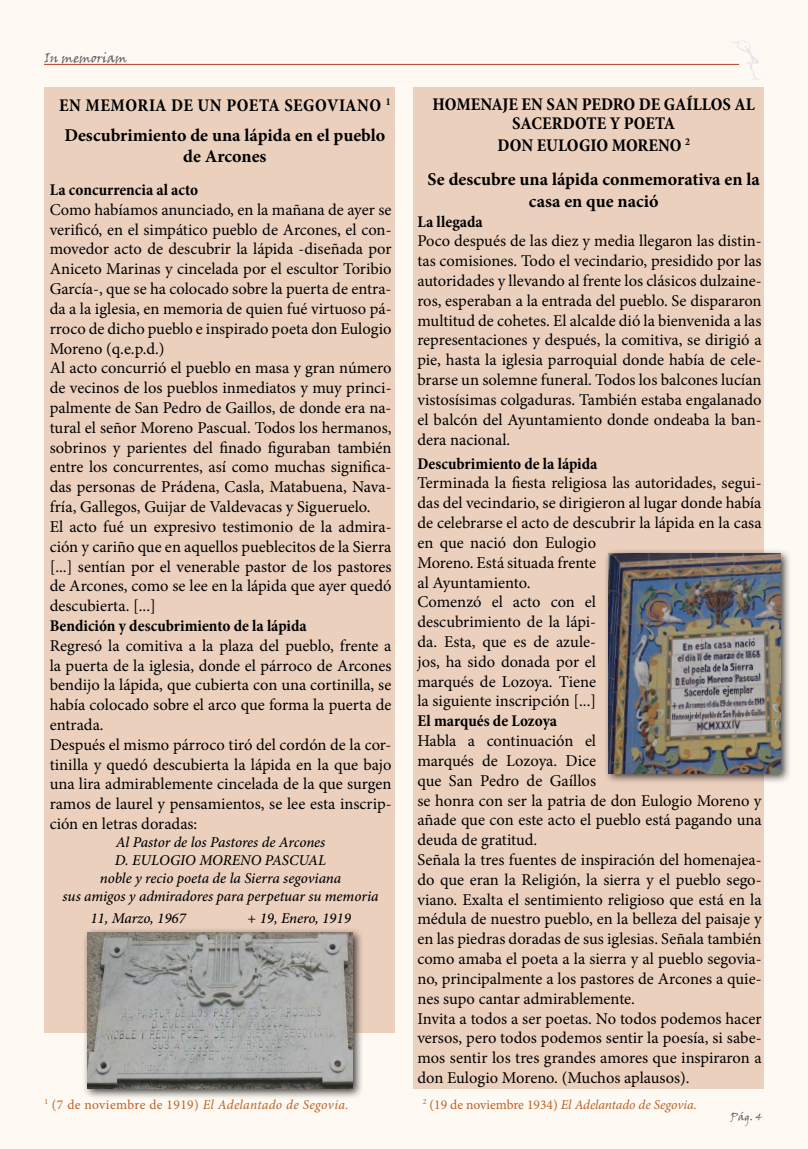
<style>
.page{position:relative;width:808px;height:1149px;background:#fff}
.page>*{position:absolute;margin:0;border:0;box-sizing:border-box;transform-origin:0 0}
.t1{font:700 18px/34.3px "Minion Pro";color:#000;text-align:center}
.t2{font:700 condensed 18px/19.5px "Minion Pro";color:#000;text-align:center}
.t3{font:16.5px/19.8px "Minion Pro";color:#000}
.t4{font:700 condensed 16.5px "Minion Pro";letter-spacing:.01em;color:#000}
.t5{font:italic 500 15px/18px "Minion Pro";letter-spacing:-.005em;color:#000;text-align:center}
.t6{font:italic 13.5px "Minion Pro";letter-spacing:.025em;color:#bb6125}
.t7{font:italic 13.5px "Minion Pro";letter-spacing:.005em;color:#bb6125}
.t8{font:13.5px "Viner Hand ITC";color:#616264}
.t9{font:10.5px "Viner Hand ITC";color:#616264}
.s1{font-stretch:condensed}
.s2{font-style:normal}
</style>
<div class="page">
<div style="left:0;top:0;width:808px;height:1148px;background:#fef9f2"></div>
<hr style="left:44px;top:64px;width:695px;height:1px;background:#b93926">
<svg style="left:730px;top:40px;width:31px;height:40px"></svg>
<div style="left:413px;top:87px;width:350px;height:1001px;background:#ebd0be"></div>
<div style="left:45px;top:87px;width:350px;height:945px;background:#ebd0be"></div>
<div style="left:82px;top:926px;width:282px;height:173px;background:#000;opacity:.75"></div>
<img style="left:87px;top:932px;width:266px;height:156px">
<div style="left:604px;top:548px;width:187px;height:236px;background:#000;opacity:.75"></div>
<img style="left:609px;top:553px;width:171px;height:220px">
<p class="t8" style="left:45px;top:50px;width:84px">In memoriam</p>
<p class="t1" style="left:59px;top:90px;width:333px;line-height:30.2px;text-align:left"><span class="s1">EN MEMORIA DE UN POETA SEGOVIANO</span> <sup>1<br></sup>Descubrimiento de una lápida en el pueblo</p>
<p class="t1" style="left:183px;top:139px;width:85px">de Arcones</p>
<p class="t4" style="left:50px;top:178px;width:150px">La concurrencia al acto</p>
<p class="t3" style="left:50px;top:200px;width:343px">Como habíamos anunciado, en la mañana de ayer se verificó, en el simpático pueblo de Arcones, el con&shy;movedor acto de descubrir la lápida -diseñada por Aniceto Marinas y cincelada por el escultor Toribio García-, que se ha colocado sobre la puerta de entra&shy;da a la iglesia, en memoria de quien fué virtuoso pá&shy;rroco de dicho pueblo e inspirado poeta don Eulogio Moreno (q.e.p.d.)<br>Al acto concurrió el pueblo en masa y gran número de vecinos de los pueblos inmediatos y muy princi&shy;palmente de San Pedro de Gaillos, de donde era na&shy;tural el señor Moreno Pascual. Todos los hermanos, sobrinos y parientes del finado figuraban también entre los concurrentes, así como muchas significa&shy;das personas de Prádena, Casla, Matabuena, Nava&shy;fría, Gallegos, Guijar de Valdevacas y Sigueruelo.<br>El acto fué un expresivo testimonio de la admira&shy;ción y cariño que en aquellos pueblecitos de la Sierra [...] sentían por el venerable pastor de los pastores de Arcones, como se lee en la lápida que ayer quedó descubierta. [...]</p>
<p class="t4" style="left:50px;top:614px;width:259px">Bendición y descubrimiento de la lápida</p>
<p class="t3" style="left:50px;top:635px;width:343px">Regresó la comitiva a la plaza del pueblo, frente a la puerta de la iglesia, donde el párroco de Arcones bendijo la lápida, que cubierta con una cortinilla, se había colocado sobre el arco que forma la puerta de entrada.<br>Después el mismo párroco tiró del cordón de la cor&shy;tinilla y quedó descubierta la lápida en la que bajo una lira admirablemente cincelada de la que surgen ramos de laurel y pensamientos, se lee esta inscrip&shy;ción en letras doradas:</p>
<p class="t5" style="left:63px;top:833px;width:317px">Al Pastor de los Pastores de Arcones<br>D. EULOGIO MORENO PASCUAL<br>noble y recio poeta de la Sierra segoviana<br>sus amigos y admiradores para perpetuar su memoria</p>
<p class="t5" style="left:90px;top:909px;width:97px">11, Marzo, 1967</p>
<p class="t5" style="left:247px;top:909px;width:105px">+ 19, Enero, 1919</p>
<p class="t2" style="left:432px;top:94px;width:324px">HOMENAJE EN SAN PEDRO DE GAÍLLOS AL<br>SACERDOTE Y POETA</p>
<p class="t1" style="left:428px;top:127px;width:334px"><span class="s1">DON EULOGIO MORENO</span> <sup>2<br></sup>Se descubre una lápida conmemorativa en la</p>
<p class="t1" style="left:529px;top:183px;width:131px">casa en que nació</p>
<p class="t4" style="left:417px;top:210px;width:67px">La llegada</p>
<p class="t3" style="left:417px;top:231px;width:346px;text-align:justify">Poco después de las diez y media llegaron las distin&shy;tas comisiones. Todo el vecindario, presidido por las autoridades y llevando al frente los clásicos dulzaine&shy;ros, esperaban a la entrada del pueblo. Se dispararon multitud de cohetes. El alcalde dió la bienvenida a las representaciones y después, la comitiva, se dirigió a pie, hasta la iglesia parroquial donde había de cele&shy;brarse un solemne funeral. Todos los balcones lucían vistosísimas colgaduras. También estaba engalanado el balcón del Ayuntamiento donde ondeaba la ban&shy;dera nacional.</p>
<p class="t4" style="left:417px;top:452px;width:182px">Descubrimiento de la lápida</p>
<p class="t3" style="left:417px;top:473px;width:346px">Terminada la fiesta religiosa las autoridades, segui&shy;das del vecindario, se dirigieron al lugar donde había de celebrarse el acto de descubrir la lápida en la casa en que nació don Eulogio<br>Moreno. Está situada frente<br>al Ayuntamiento.<br>Comenzó el acto con el<br>descubrimiento de la lápi-<br>da. Esta, que es de azule-<br>jos, ha sido donada por el<br>marqués de Lozoya. Tiene<br>la siguiente inscripción [...]</p>
<p class="t4" style="left:417px;top:709px;width:141px">El marqués de Lozoya</p>
<p class="t3" style="left:417px;top:730px;width:346px">Habla a continuación el<br>marqués de Lozoya. Dice<br>que San Pedro de Gaíllos<br>se honra con ser la patria de don Eulogio Moreno y añade que con este acto el pueblo está pagando una deuda de gratitud.<br>Señala la tres fuentes de inspiración del homenajea&shy;do que eran la Religión, la sierra y el pueblo sego&shy;viano. Exalta el sentimiento religioso que está en la médula de nuestro pueblo, en la belleza del paisaje y en las piedras doradas de sus iglesias. Señala también como amaba el poeta a la sierra y al pueblo segovia&shy;no, principalmente a los pastores de Arcones a quie&shy;nes supo cantar admirablemente.<br>Invita a todos a ser poetas. No todos podemos hacer versos, pero todos podemos sentir la poesía, si sabe&shy;mos sentir los tres grandes amores que inspiraron a don Eulogio Moreno. (Muchos aplausos).</p>
<p class="t6" style="left:45px;top:1094px;width:306px"><sup>1</sup> <span class="s2">(7 de noviembre de 1919)</span> El Adelantado de Segovia.</p>
<p class="t7" style="left:423px;top:1094px;width:276px"><sup>2</sup> <span class="s2">(19 de noviembre 1934)</span> El Adelantado de Segovia.</p>
<p class="t9" style="left:731px;top:1110px;width:33px">Pág. 4</p>
</div>
